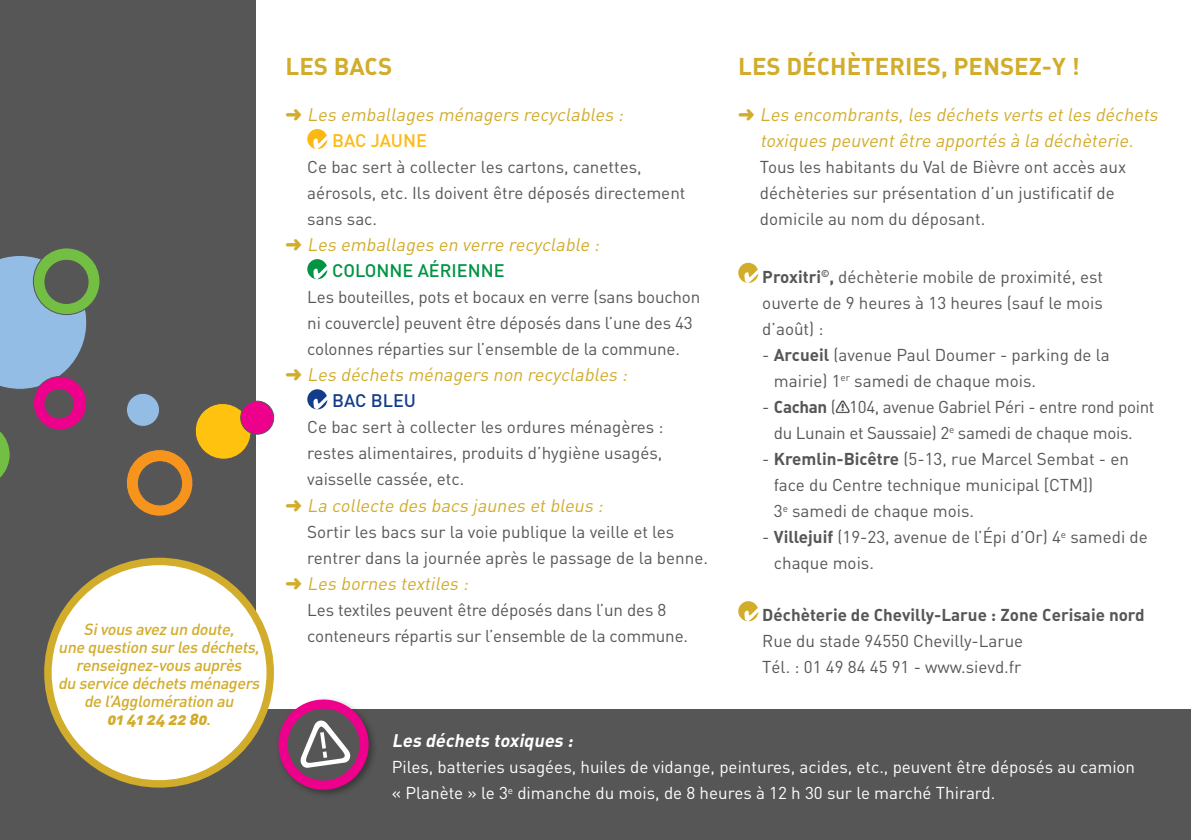
<style>
.page{position:relative;width:1191px;height:840px;background:#fff}
.page>*{position:absolute;margin:0;border:0;box-sizing:border-box;transform-origin:0 0}
.t1{font:24px "DIN Bold Alternate";color:#d2ac2b}
.t2{font:italic 18px/26px "DIN";color:#d2ac2b}
.t3{font:italic 18px "DIN Bold Alternate";color:#fff}
.t4{font:17px/26px "DIN";color:#565656}
.t5{font:17px/26px "DIN";color:#fff}
.t6{font:17px/26px "DIN";letter-spacing:-.02em;color:#565656}
.t7{font:17px "DIN Bold Alternate";color:#565656}
.t8{font:italic 500 16px/18px "DIN";letter-spacing:-.245em;color:#d2ac2b;text-align:center}
.t9{font:italic 16px "DIN Black Alternate";color:#d2ac2b}
.s1{font-family:"DIN";font-weight:500}
.s2{font-weight:500;font-style:normal;color:#fdb913}
.s3{font-weight:500;font-style:normal;color:#009444}
.s4{font-weight:500;font-style:normal;color:#133c8b}
.s5{font-family:"DIN Bold Alternate"}
</style>
<div class="page">
<div style="left:0;top:0;width:256px;height:839px;background:#565656"></div>
<div style="left:0;top:709px;width:1191px;height:130px;background:#565656"></div>
<div style="left:275px;top:695px;width:102px;height:102px;background:#000;opacity:.35"></div>
<svg style="left:275px;top:696px;width:97px;height:96px"></svg>
<svg style="left:0;top:256px;width:87px;height:133px;background:#8eb3d7"></svg>
<svg style="left:126px;top:393px;width:33px;height:33px"></svg>
<div style="left:126px;top:393px;width:34px;height:33px;border:1px solid #565656;border-radius:50%"></div>
<div style="left:33px;top:248px;width:67px;height:66px;background:#72bf44;border-radius:50%"></div>
<div style="left:33px;top:247px;width:67px;height:67px;border:1px solid #565656;border-radius:50%"></div>
<div style="left:33px;top:376px;width:54px;height:53px;background:#ec008c;border-radius:50%"></div>
<div style="left:33px;top:376px;width:54px;height:54px;border:1px solid #565656;border-radius:50%"></div>
<svg style="left:0;top:431px;width:10px;height:47px"></svg>
<svg style="left:126px;top:399px;width:149px;height:117px"></svg>
<div style="left:138px;top:461px;width:43px;height:43px;background:#565656;border-radius:50%"></div>
<div style="left:138px;top:461px;width:44px;height:44px;border:1px solid #565656;border-radius:50%"></div>
<div style="left:45px;top:260px;width:43px;height:43px;background:#565656;border-radius:50%"></div>
<div style="left:45px;top:260px;width:43px;height:43px;border:1px solid #565656;border-radius:50%"></div>
<div style="left:45px;top:389px;width:28px;height:29px;background:#565656;border-radius:50%"></div>
<div style="left:45px;top:389px;width:29px;height:29px;border:1px solid #565656;border-radius:50%"></div>
<svg style="left:307px;top:129px;width:20px;height:20px"></svg>
<svg style="left:307px;top:259px;width:20px;height:20px"></svg>
<svg style="left:307px;top:389px;width:20px;height:20px"></svg>
<svg style="left:738px;top:263px;width:20px;height:20px"></svg>
<svg style="left:835px;top:400px;width:14px;height:13px"></svg>
<svg style="left:738px;top:601px;width:20px;height:20px"></svg>
<svg style="left:44px;top:557px;width:230px;height:230px;background:#d0ae39"></svg>
<div style="left:52px;top:565px;width:214px;height:214px;background:#fff;border-radius:50%"></div>
<p class="t8" style="left:58px;top:619px;width:206px">Sivous avez un doute,<br>une question surles déchets, renseignez-vous auprès<br>du service déchets ménagers de l’Agglomération au</p>
<p class="t9" style="left:107px;top:708px;width:109px">01 41 24 22 80<span class="s1">.</span></p>
<h1 class="t1" style="left:286px;top:51px;width:106px">LES Bacs</h1>
<p class="t2" style="left:332px;top:101px;width:296px;text-indent:-46px">➜ Les emballages ménagers recyclables :<br><span class="s2">BAC JAUNE</span></p>
<p class="t4" style="left:307px;top:153px;width:380px">Ce bac sert à collecter les cartons, canettes, aérosols, etc. Ils doivent être déposés directement sans sac.</p>
<p class="t2" style="left:332px;top:231px;width:272px;text-indent:-46px">➜ Les emballages en verre recyclable :<br><span class="s3">COLONNE AÉRIENNE</span></p>
<p class="t4" style="left:307px;top:283px;width:394px">Les bouteilles, pots et bocaux en verre (sans bouchon ni couvercle) peuvent être déposés dans l’une des 43 colonnes réparties sur l’ensemble de la commune.</p>
<p class="t2" style="left:332px;top:361px;width:300px;text-indent:-46px">➜ Les déchets ménagers non recyclables :<br><span class="s4">BAC BLEU</span></p>
<p class="t4" style="left:307px;top:413px;width:358px;text-align:justify">Ce bac sert à collecter les ordures ménagères : restes alimentaires, produits d’hygiène usagés, vaisselle cassée, etc.</p>
<p class="t2" style="left:286px;top:491px;width:322px">➜ La collecte des bacs jaunes etbleus :</p>
<p class="t4" style="left:307px;top:517px;width:402px">Sortir les bacs sur la voie publique la veille et les rentrer dans la journée après le passage de la benne.</p>
<p class="t2" style="left:286px;top:569px;width:188px">➜ Les bornes textiles :</p>
<p class="t4" style="left:307px;top:595px;width:382px">Les textiles peuvent être déposés dans l’un des 8 conteneurs répartis sur l’ensemble de la commune.</p>
<h1 class="t1" style="left:738px;top:51px;width:15px">les</h1>
<h1 class="t1" style="left:786px;top:51px;width:75px">déchèteries</h1>
<h1 class="t1" style="left:941px;top:51px;width:140px">, PENSEZ-Y !</h1>
<p class="t2" style="left:738px;top:101px;width:425px;text-align:center">➜ Les encombrants,les déchets verts etles déchets toxiques peuventêtre apportés à la déchèterie.</p>
<p class="t4" style="left:760px;top:153px;width:368px">Tous les habitants du Val de Bièvre ont accès aux déchèteries sur présentation d’un justificatif de domicile au nom du déposant.</p>
<p class="t4" style="left:762px;top:263px;width:342px;text-align:justify"><span class="s5">Proxitri</span><sup>©</sup><span class="s5">,</span> déchèterie mobile de proximité, est ouverte de 9 heures à 13 heures (sauf le mois d’août) :</p>
<p class="t4" style="left:774px;top:341px;width:337px;text-indent:-11px">- <span class="s5">Arcueil</span> (avenue Paul Doumer - parking de la mairie) 1<sup>er</sup> samedi de chaque mois.</p>
<p class="t6" style="left:774px;top:393px;width:382px;text-indent:-11px">- <span class="s5">Cachan</span> ( 104, avenue Gabriel Péri - entre rond point du Lunain et Saussaie) 2<sup>e</sup> samedi de chaque mois.</p>
<p class="t4" style="left:774px;top:445px;width:357px;text-indent:-11px">- <span class="s5">Kremlin-Bicêtre</span> (5-13, rue Marcel Sembat - en face du Centre technique municipal [CTM])<br>3<sup>e</sup> samedi de chaque mois.</p>
<p class="t4" style="left:774px;top:523px;width:375px;text-indent:-11px">- <span class="s5">Villejuif</span> (19-23, avenue de l’Épi d’Or) 4<sup>e</sup> samedi de chaque mois.</p>
<p class="t7" style="left:762px;top:603px;width:384px">Déchèterie de -Chevilly-Larue : Zone Cerisaie nord</p>
<p class="t4" style="left:762px;top:627px;width:262px">Rue du stade 94550 Chevilly-Larue<br>Tél. : 01 49 84 45 91 - www.sievd.fr</p>
<p class="t3" style="left:392px;top:728px;width:186px">Les déchets toxiques :</p>
<p class="t5" style="left:392px;top:753px;width:745px">Piles, batteries usagées, huiles de vidange, peintures, acides, etc., peuvent être déposés au camion « Planète » le 3<sup>e</sup> dimanche du mois, de 8 heures à 12 h 30 sur le marché Thirard.</p>
</div>
